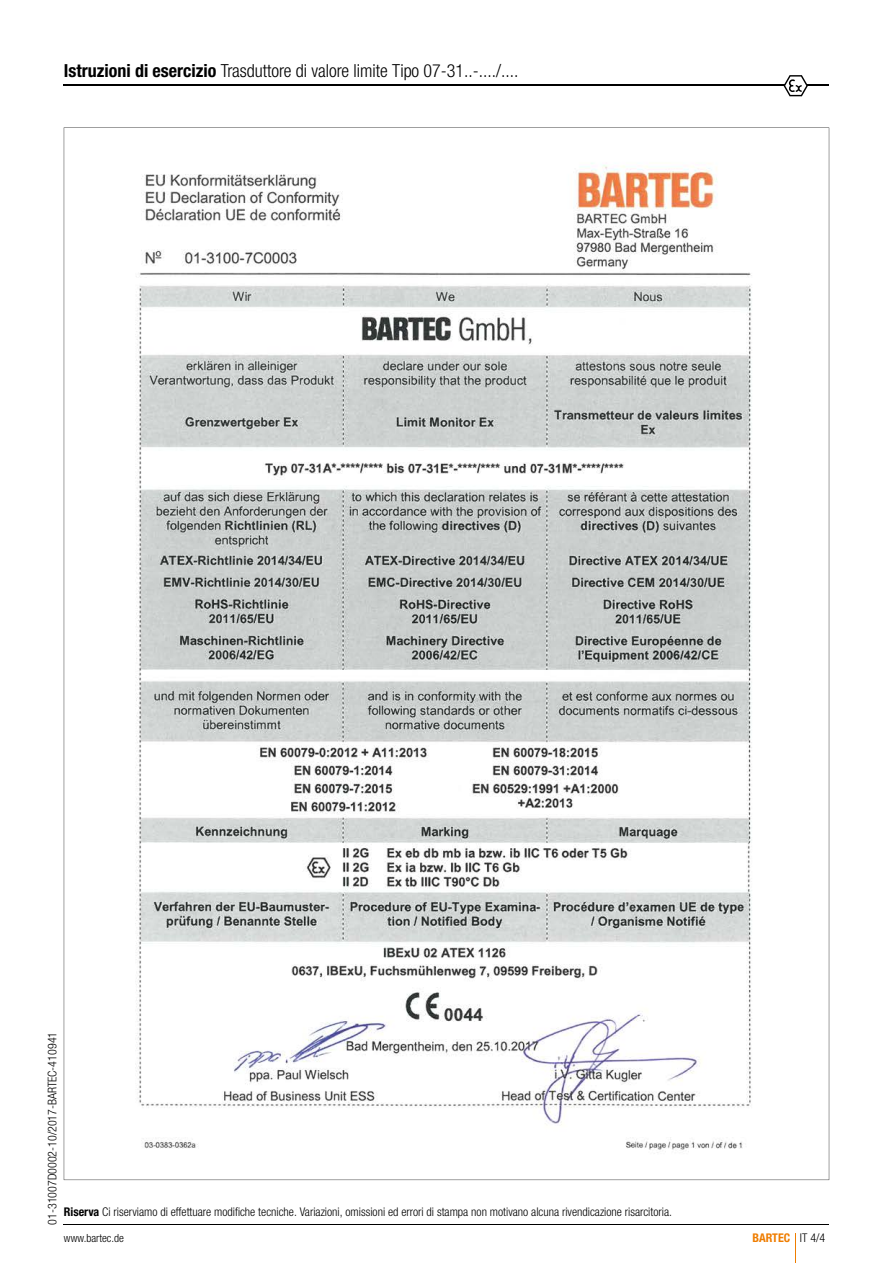
<style>
.page{position:relative;width:893px;height:1263px;background:#fff}
.page>*{position:absolute;margin:0;border:0;box-sizing:border-box;transform-origin:0 0}
.t1{font:300 condensed 18px "Helvetica Neue LTW1 G";color:#000}
.t2{font:300 condensed 12px "Helvetica Neue LTW1 G";color:#000}
.t3{font:700 condensed 12px "Helvetica Neue LTW1 G";color:#ef7d00}
.t4{font:300 condensed 11.25px "Helvetica Neue LTW1 G";color:#000}
.s1{font-weight:700}
.s2{font-weight:300;color:#000}
</style>
<div class="page">
<hr style="left:64px;top:84px;width:765px;height:2px;background:#000">
<svg style="left:783px;top:75px;width:25px;height:21px"></svg>
<hr style="left:64px;top:1224px;width:765px;height:1px;background:#000">
<img style="left:135px;top:163px;width:617px;height:990px">
<hr style="left:795px;top:1233px;width:1px;height:30px;background:#ef7d00">
<h1 class="t1" style="left:64px;top:60px;width:456px"><span class="s1">Istruzioni di esercizio</span> Trasduttore di valore limite Tipo 07-31..-..../....</h1>
<p class="t2" style="left:45px;top:1225px;width:194px;rotate:-90deg">01-31007D0002-10/2017-BARTEC-410941</p>
<p class="t2" style="left:64px;top:1205px;width:610px"><span class="s1">Riserva</span> Ci riserviamo di effettuare modifiche tecniche. Variazioni, omissioni ed errori di stampa non motivano alcuna rivendicazione risarcitoria.</p>
<p class="t4" style="left:64px;top:1231px;width:62px">www.bartec.de</p>
<p class="t3" style="left:752px;top:1231px;width:74px">BARTEC <span class="s2">IT 4/4</span></p>
</div>
